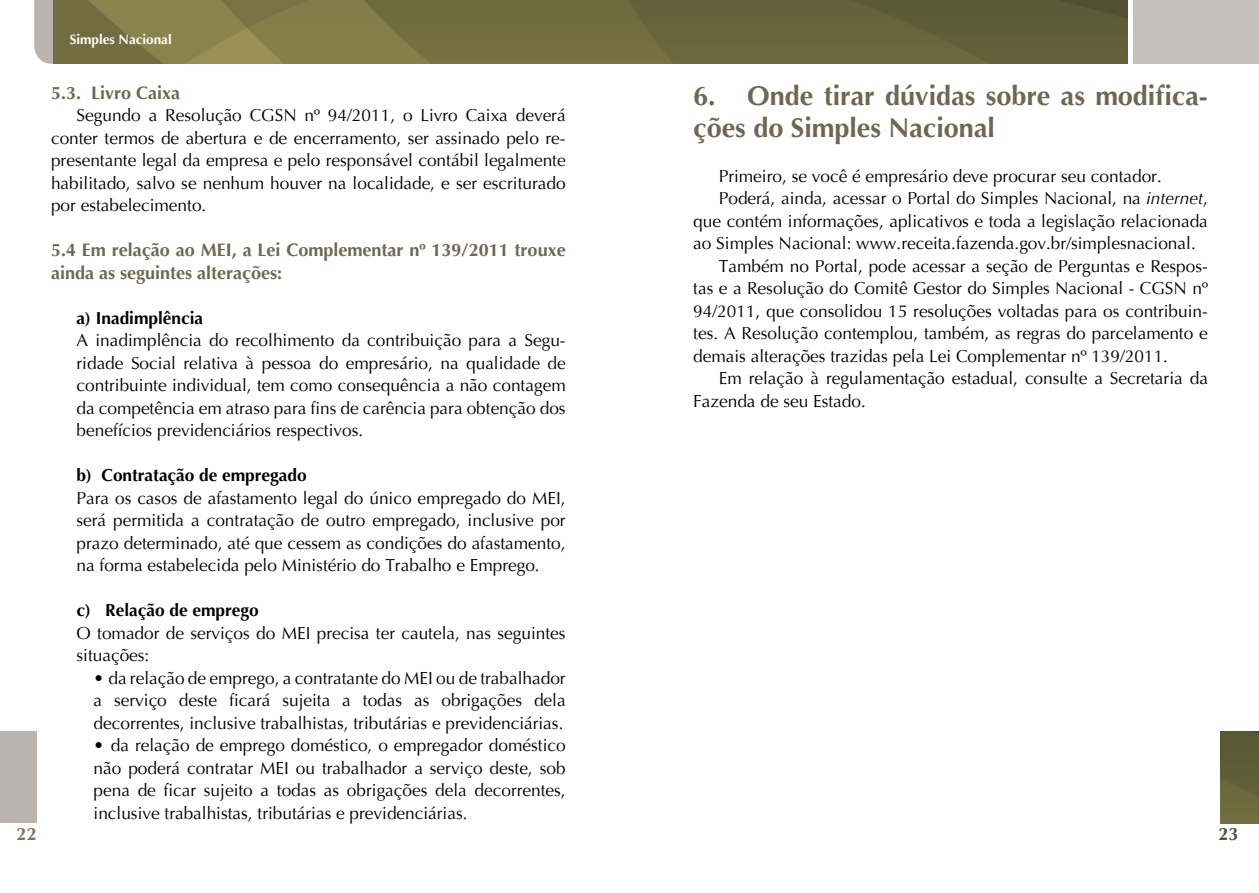
<style>
.page{position:relative;width:1259px;height:893px;background:#fff}
.page>*{position:absolute;margin:0;border:0;box-sizing:border-box;transform-origin:0 0}
.t1{font:700 27px/31.5px "Optima";color:#706752}
.t2{font:700 18px/22.5px "Optima";color:#706752}
.t3{font:700 18px "Optima";color:#7f7461}
.t4{font:700 18px "Optima";color:#51503c}
.t5{font:17.25px/22.5px "Optima";color:#000;text-align:justify}
.t6{font:700 17.25px "Optima";color:#000}
.t7{font:700 13.5px "Optima";color:#fff}
.s1{font-style:italic}
</style>
<div class="page">
<img style="left:1221px;top:731px;width:38px;height:92px">
<div style="left:0;top:731px;width:37px;height:92px;background:#bbb3af"></div>
<svg style="left:34px;top:0;width:19px;height:64px"></svg>
<img style="left:53px;top:0;width:1074px;height:64px">
<div style="left:1133px;top:0;width:126px;height:64px;background:#c7c0bd"></div>
<p class="t7" style="left:70px;top:31px;width:104px">Simples Nacional</p>
<p class="t2" style="left:51px;top:82px;width:131px">5.3. Livro Caixa</p>
<p class="t5" style="left:51px;top:104px;width:516px;text-indent:26px">Segundo a Resolução CGSN nº 94/2011, o Livro Caixa deverá conter termos de abertura e de encerramento, ser assinado pelo re&shy;presentante legal da empresa e pelo responsável contábil legalmente habilitado, salvo se nenhum houver na localidade, e ser escriturado por estabelecimento.</p>
<p class="t2" style="left:51px;top:239px;width:516px">5.4 Em relação ao MEI, a Lei Complementar nº 139/2011 trouxe ainda as seguintes alterações:</p>
<p class="t6" style="left:77px;top:307px;width:128px">a) Inadimplência</p>
<p class="t5" style="left:77px;top:329px;width:490px">A inadimplência do recolhimento da contribuição para a Segu&shy;ridade Social relativa à pessoa do empresário, na qualidade de contribuinte individual, tem como consequência a não contagem da competência em atraso para fins de carência para obtenção dos benefícios previdenciários respectivos.</p>
<p class="t6" style="left:77px;top:464px;width:232px">b) Contratação de empregado</p>
<p class="t5" style="left:77px;top:487px;width:490px">Para os casos de afastamento legal do único empregado do MEI, será permitida a contratação de outro empregado, inclusive por prazo determinado, até que cessem as condições do afastamento, na forma estabelecida pelo Ministério do Trabalho e Emprego.</p>
<p class="t6" style="left:77px;top:599px;width:184px">c) Relação de emprego</p>
<p class="t5" style="left:77px;top:622px;width:490px">O tomador de serviços do MEI precisa ter cautela, nas seguintes situações:</p>
<p class="t5" style="left:94px;top:667px;width:474px">• da relação de emprego, a contratante do MEI ou de trabalhador a serviço deste ficará sujeita a todas as obrigações dela decorrentes, inclusive trabalhistas, tributárias e previdenciárias.</p>
<p class="t5" style="left:94px;top:734px;width:473px">• da relação de emprego doméstico, o empregador doméstico não poderá contratar MEI ou trabalhador a serviço deste, sob pena de ficar sujeito a todas as obrigações dela decorrentes, inclusive trabalhistas, tributárias e previdenciárias.</p>
<h1 class="t1" style="left:693px;top:81px;width:516px">6. Onde tirar dúvidas sobre as modifica&shy;ções do Simples Nacional</h1>
<p class="t5" style="left:719px;top:165px;width:444px">Primeiro, se você é empresário deve procurar seu contador.</p>
<p class="t5" style="left:719px;top:188px;width:490px">Poderá, ainda, acessar o Portal do Simples Nacional, na <span class="s1">internet</span>,</p>
<p class="t5" style="left:693px;top:210px;width:516px">que contém informações, aplicativos e toda a legislação relacionada</p>
<p class="t5" style="left:693px;top:233px;width:504px">ao Simples Nacional: www.receita.fazenda.gov.br/simplesnacional.</p>
<p class="t5" style="left:719px;top:255px;width:490px">Também no Portal, pode acessar a seção de Perguntas e Respos-</p>
<p class="t5" style="left:693px;top:278px;width:516px">tas e a Resolução do Comitê Gestor do Simples Nacional - CGSN nº</p>
<p class="t5" style="left:693px;top:300px;width:516px">94/2011, que consolidou 15 resoluções voltadas para os contribuin-</p>
<p class="t5" style="left:693px;top:323px;width:516px">tes. A Resolução contemplou, também, as regras do parcelamento e</p>
<p class="t5" style="left:693px;top:345px;width:476px">demais alterações trazidas pela Lei Complementar nº 139/2011.</p>
<p class="t5" style="left:719px;top:368px;width:490px">Em relação à regulamentação estadual, consulte a Secretaria da</p>
<p class="t5" style="left:693px;top:390px;width:174px">Fazenda de seu Estado.</p>
<p class="t3" style="left:17px;top:822px;width:22px">22</p>
<p class="t4" style="left:1218px;top:822px;width:22px">23</p>
</div>
